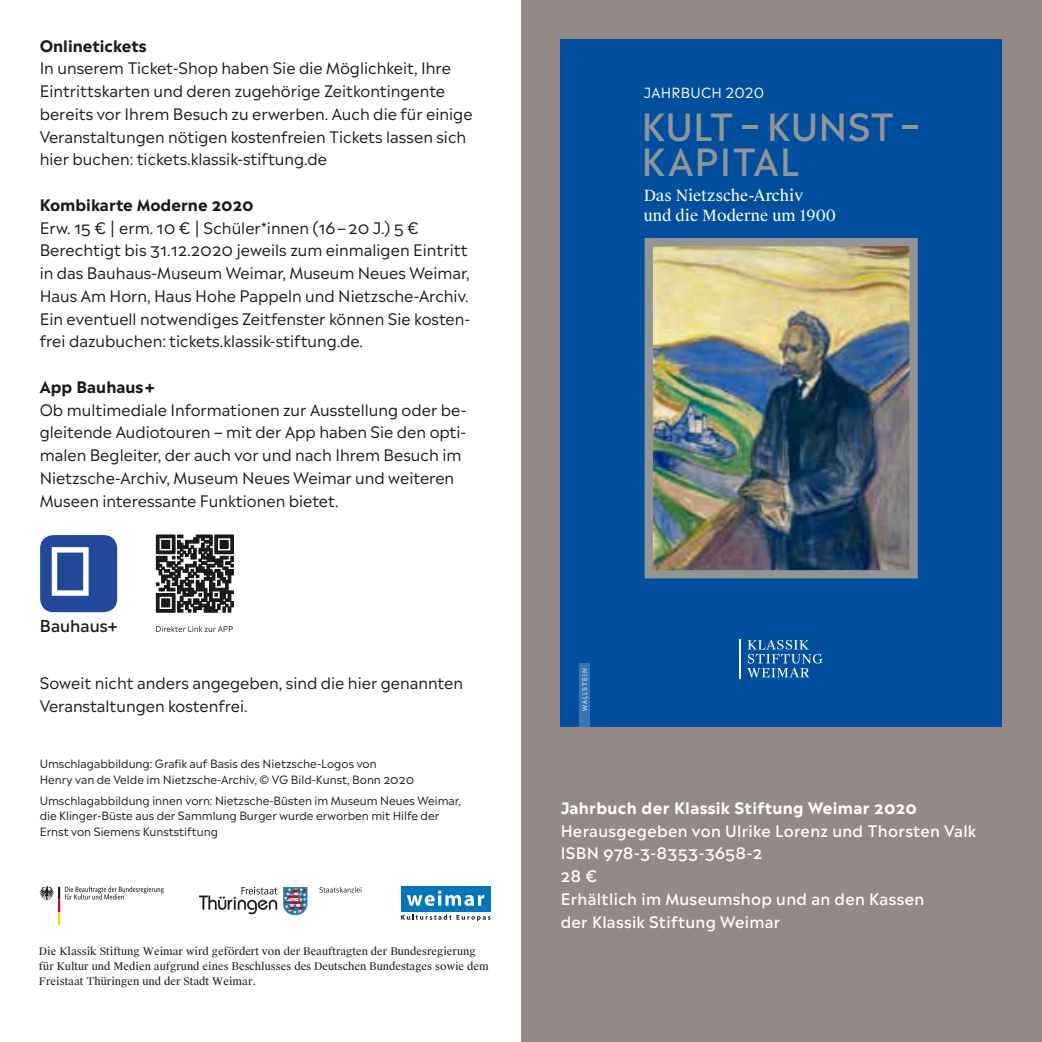
<style>
.page{position:relative;width:1042px;height:1042px;background:#fff}
.page>*{position:absolute;margin:0;border:0;box-sizing:border-box;transform-origin:0 0}
.t1{font:500 37.1px/35px "Madera";letter-spacing:.01em;color:#939595}
.t2{font:500 16.28px "Madera";color:#1a1a18}
.V_Brot_Madera_9pt{font:15.75px/22.8px "Madera";color:#1a1a18}
.V_Brot_Madera_9pt-2{font:500 15.75px/22.8px "Madera";letter-spacing:.02em;color:#fff}
.V_Brot_Madera_9pt-3{font:700 15.75px "Madera";color:#1a1a18}
.V_Brot_Madera_9pt-4{font:700 15.75px "Madera";letter-spacing:.02em;color:#fff}
.t3{font:15.4px/19.6px "Suisse Works";color:#fff}
.t4{font:14px "Madera";letter-spacing:.02em;color:#fff}
.BU{font:11.38px/15.8px "Madera";color:#1a1a18}
.Adressen-Regular{font:10.5px/14.9px "Suisse Works";color:#1a1a18}
.t5{font:6.12px "Madera";letter-spacing:.18em;color:#fff}
</style>
<div class="page">
<div style="left:521px;top:0;width:521px;height:1042px;background:#948986"></div>
<svg style="left:401px;top:914px;width:89px;height:7px"></svg>
<div style="left:401px;top:887px;width:89px;height:25px;background:#0077ba"></div>
<svg style="left:407px;top:890px;width:77px;height:16px"></svg>
<svg style="left:283px;top:887px;width:24px;height:28px"></svg>
<svg style="left:199px;top:887px;width:78px;height:27px"></svg>
<svg style="left:319px;top:887px;width:43px;height:5px"></svg>
<svg style="left:39px;top:886px;width:125px;height:39px"></svg>
<div style="left:561px;top:40px;width:441px;height:687px;background:#004f9f"></div>
<div style="left:579px;top:663px;width:11px;height:64px;background:#3875b4"></div>
<svg style="left:747px;top:640px;width:75px;height:37px"></svg>
<hr style="left:739px;top:639px;width:2px;height:39px;background:#fff">
<hr style="left:742px;top:126px;width:15px;height:3px;background:#939595">
<img style="left:644px;top:238px;width:274px;height:341px">
<hr style="left:902px;top:126px;width:15px;height:3px;background:#939595">
<div style="left:40px;top:535px;width:77px;height:77px;background:#21499a;border-radius:13px"></div>
<div style="left:52px;top:547px;width:37px;height:49px;border:5px solid #fff"></div>
<svg style="left:156px;top:626px;width:77px;height:6px"></svg>
<svg style="left:156px;top:535px;width:77px;height:77px"></svg>
<p class="V_Brot_Madera_9pt-3" style="left:40px;top:32px;width:108px">Onlinetickets</p>
<p class="V_Brot_Madera_9pt" style="left:40px;top:55px;width:434px">In unserem Ticket-Shop haben Sie die Möglichkeit, Ihre Eintrittskarten und deren zugehörige Zeitkontingente bereits vor Ihrem Besuch zu erwerben. Auch die für einige Veranstaltungen nötigen kostenfreien Tickets lassen sich hier buchen: tickets.klassik-stiftung.de</p>
<p class="V_Brot_Madera_9pt-3" style="left:40px;top:191px;width:215px">Kombikarte Moderne 2020</p>
<p class="V_Brot_Madera_9pt" style="left:40px;top:214px;width:381px">Erw. 15 € | erm. 10 € | Schüler*innen (16–20 J.) 5 €</p>
<p class="V_Brot_Madera_9pt" style="left:40px;top:237px;width:431px">Berechtigt bis 31.12.2020 jeweils zum einmaligen Eintritt in das Bauhaus-Museum Weimar, Museum Neues Weimar,<br>Haus Am Horn, Haus Hohe Pappeln und Nietzsche-Archiv.</p>
<p class="V_Brot_Madera_9pt" style="left:40px;top:305px;width:432px">Ein eventuell notwendiges Zeitfenster können Sie kosten&shy;frei dazubuchen: tickets.klassik-stiftung.de.</p>
<p class="V_Brot_Madera_9pt-3" style="left:40px;top:373px;width:117px">App Bauhaus+</p>
<p class="V_Brot_Madera_9pt" style="left:40px;top:396px;width:428px">Ob multimediale Informationen zur Ausstellung oder be&shy;gleitende Audiotouren – mit der App haben Sie den opti&shy;malen Begleiter, der auch vor und nach Ihrem Besuch im Nietzsche-Archiv, Museum Neues Weimar und weiteren Museen interessante Funktionen bietet.</p>
<p class="t2" style="left:40px;top:611px;width:79px">Bauhaus+</p>
<p class="V_Brot_Madera_9pt" style="left:40px;top:669px;width:425px">Soweit nicht anders angegeben, sind die hier genannten<br>Veranstaltungen kostenfrei.</p>
<p class="BU" style="left:40px;top:754px;width:376px">Umschlagabbildung: Grafik auf Basis des Nietzsche-Logos von<br>Henry van de Velde im Nietzsche-Archiv, © VG Bild-Kunst, Bonn 2020</p>
<p class="BU" style="left:40px;top:791px;width:423px">Umschlagabbildung innen vorn: Nietzsche-Büsten im Museum Neues Weimar, die Klinger-Büste aus der Sammlung Burger wurde erworben mit Hilfe der<br>Ernst von Siemens Kunststiftung</p>
<p class="Adressen-Regular" style="left:39px;top:944px;width:451px">Die Klassik Stiftung Weimar wird gefördert von der Beauftragten der Bundesregierung für Kultur und Medien aufgrund eines Beschlusses des Deutschen Bundestages sowie dem<br>Freistaat Thüringen und der Stadt Weimar.</p>
<p class="t4" style="left:644px;top:81px;width:122px">JAHRBUCH 2020</p>
<p class="t1" style="left:641px;top:104px;width:254px">KULT KUNST<br>KAPITAL</p>
<p class="t3" style="left:644px;top:186px;width:194px">Das Nietzsche-Archiv<br>und die Moderne um 1900</p>
<p class="t5" style="left:580px;top:711px;width:45px;rotate:-90deg">WALLSTEIN</p>
<p class="V_Brot_Madera_9pt-4" style="left:561px;top:794px;width:358px">Jahrbuch der Klassik Stiftung Weimar 2020</p>
<p class="V_Brot_Madera_9pt-2" style="left:561px;top:817px;width:417px">Herausgegeben von Ulrike Lorenz und Thorsten Valk</p>
<p class="V_Brot_Madera_9pt-2" style="left:561px;top:840px;width:203px">ISBN 978-3-8353-3658-2<br>28 €</p>
<p class="V_Brot_Madera_9pt-2" style="left:561px;top:885px;width:365px">Erhältlich im Museumshop und an den Kassen der Klassik Stiftung Weimar</p>
</div>
